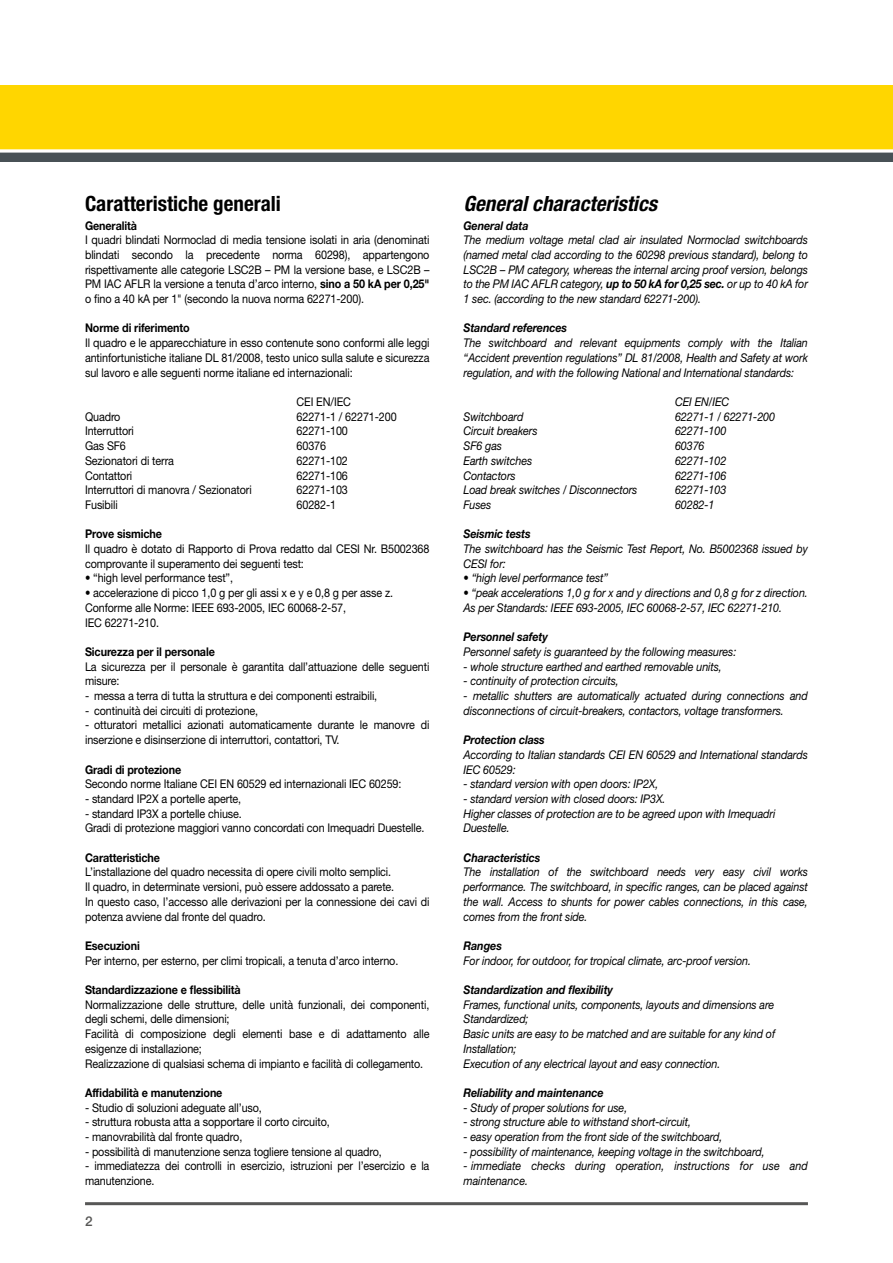
<style>
.page{position:relative;width:893px;height:1263px;background:#fff}
.page>*{position:absolute;margin:0;border:0;box-sizing:border-box;transform-origin:0 0}
.t1{font:700 condensed 21px "Helvetica Neue LT Std";color:#000}
.t2{font:italic 700 condensed 21px "Helvetica Neue LT Std";color:#000}
.t3{font:500 13.5px "Helvetica Neue LT Std";color:#575756}
.t4{font:12px/14.7px "Helvetica Neue LT Std";letter-spacing:-.01em;color:#000;scale:.9 1}
.t5{font:italic 12px/14.7px "Helvetica Neue LT Std";letter-spacing:-.01em;color:#000;scale:.9 1}
.t6{font:700 12px "Helvetica Neue LT Std";letter-spacing:-.01em;color:#000;scale:.9 1}
.t7{font:italic 700 12px "Helvetica Neue LT Std";letter-spacing:-.01em;color:#000;scale:.9 1}
.s1{font-weight:700}
</style>
<div class="page">
<div style="left:0;top:85px;width:893px;height:64px;background:#ffd600"></div>
<div style="left:0;top:153px;width:893px;height:9px;background:#485156"></div>
<hr style="left:85px;top:1202px;width:723px;height:3px;background:#575756">
<h1 class="t1" style="left:85px;top:190px;width:197px">Caratteristiche generali</h1>
<p class="t6" style="left:85px;top:218px;width:59px">Generalità</p>
<p class="t4" style="left:85px;top:232px;width:384px;text-align:justify">I quadri blindati Normoclad di media tensione isolati in aria (denominati blindati secondo la precedente norma 60298), appartengono rispettivamente alle categorie LSC2B – PM la versione base, e LSC2B – PM IAC AFLR la versione a tenuta d’arco interno, <span class="s1">sino a 50 kA per 0,25" </span>o fino a 40 kA per 1" (secondo la nuova norma 62271-200).</p>
<p class="t6" style="left:85px;top:321px;width:118px">Norme di riferimento</p>
<p class="t4" style="left:85px;top:335px;width:384px;text-align:justify">Il quadro e le apparecchiature in esso contenute sono conformi alle leggi antinfortunistiche italiane DL 81/2008, testo unico sulla salute e sicurezza sul lavoro e alle seguenti norme italiane ed internazionali:</p>
<p class="t4" style="left:297px;top:394px;width:62px">CEI EN/IEC</p>
<p class="t4" style="left:85px;top:409px;width:41px">Quadro</p>
<p class="t4" style="left:297px;top:409px;width:113px">62271-1 / 62271-200</p>
<p class="t4" style="left:85px;top:424px;width:56px">Interruttori</p>
<p class="t4" style="left:297px;top:424px;width:59px">62271-100</p>
<p class="t4" style="left:85px;top:438px;width:47px">Gas SF6</p>
<p class="t4" style="left:297px;top:438px;width:34px">60376</p>
<p class="t4" style="left:85px;top:453px;width:100px">Sezionatori di terra</p>
<p class="t4" style="left:297px;top:453px;width:59px">62271-102</p>
<p class="t4" style="left:85px;top:468px;width:54px">Contattori</p>
<p class="t4" style="left:297px;top:468px;width:59px">62271-106</p>
<p class="t4" style="left:85px;top:482px;width:187px">Interruttori di manovra / Sezionatori</p>
<p class="t4" style="left:297px;top:482px;width:59px">62271-103</p>
<p class="t4" style="left:85px;top:497px;width:38px">Fusibili</p>
<p class="t4" style="left:297px;top:497px;width:45px">60282-1</p>
<p class="t6" style="left:85px;top:527px;width:87px">Prove sismiche</p>
<p class="t4" style="left:85px;top:541px;width:384px">Il quadro è dotato di Rapporto di Prova redatto dal CESI Nr. B5002368 comprovante il superamento dei seguenti test:</p>
<p class="t4" style="left:85px;top:571px;width:166px">• “high level performance test”,</p>
<p class="t4" style="left:85px;top:585px;width:344px">• accelerazione di picco 1,0 g per gli assi x e y e 0,8 g per asse z.<br>Conforme alle Norme: IEEE 693-2005, IEC 60068-2-57,<br>IEC 62271-210.</p>
<p class="t6" style="left:85px;top:644px;width:146px">Sicurezza per il personale</p>
<p class="t4" style="left:85px;top:659px;width:384px">La sicurezza per il personale è garantita dall’attuazione delle seguenti misure:</p>
<p class="t4" style="left:85px;top:688px;width:326px">- messa a terra di tutta la struttura e dei componenti estraibili,</p>
<p class="t4" style="left:85px;top:703px;width:194px">- continuità dei circuiti di protezione,</p>
<p class="t4" style="left:85px;top:718px;width:384px">- otturatori metallici azionati automaticamente durante le manovre di inserzione e disinserzione di interruttori, contattori, TV.</p>
<p class="t6" style="left:85px;top:762px;width:108px">Gradi di protezione</p>
<p class="t4" style="left:85px;top:776px;width:353px">Secondo norme Italiane CEI EN 60529 ed internazionali IEC 60259:</p>
<p class="t4" style="left:85px;top:791px;width:175px">- standard IP2X a portelle aperte,</p>
<p class="t4" style="left:85px;top:806px;width:379px">- standard IP3X a portelle chiuse.<br>Gradi di protezione maggiori vanno concordati con Imequadri Duestelle.</p>
<p class="t6" style="left:85px;top:850px;width:85px">Caratteristiche</p>
<p class="t4" style="left:85px;top:865px;width:384px">L’installazione del quadro necessita di opere civili molto semplici.<br>Il quadro, in determinate versioni, può essere addossato a parete.<br>In questo caso, l’accesso alle derivazioni per la connessione dei cavi di potenza avviene dal fronte del quadro.</p>
<p class="t6" style="left:85px;top:938px;width:62px">Esecuzioni</p>
<p class="t4" style="left:85px;top:953px;width:350px">Per interno, per esterno, per climi tropicali, a tenuta d’arco interno.</p>
<p class="t6" style="left:85px;top:982px;width:175px">Standardizzazione e flessibilità</p>
<p class="t4" style="left:85px;top:997px;width:384px">Normalizzazione delle strutture, delle unità funzionali, dei componenti, degli schemi, delle dimensioni;<br>Facilità di composizione degli elementi base e di adattamento alle esigenze di installazione;<br>Realizzazione di qualsiasi schema di impianto e facilità di collegamento.</p>
<p class="t6" style="left:85px;top:1085px;width:154px">Affidabilità e manutenzione</p>
<p class="t4" style="left:85px;top:1100px;width:198px">- Studio di soluzioni adeguate all’uso,</p>
<p class="t4" style="left:85px;top:1114px;width:273px">- struttura robusta atta a sopportare il corto circuito,</p>
<p class="t4" style="left:85px;top:1129px;width:176px">- manovrabilità dal fronte quadro,</p>
<p class="t4" style="left:85px;top:1144px;width:331px">- possibilità di manutenzione senza togliere tensione al quadro,</p>
<p class="t4" style="left:85px;top:1159px;width:384px">- immediatezza dei controlli in esercizio, istruzioni per l’esercizio e la manutenzione.</p>
<p class="t3" style="left:85px;top:1213px;width:9px">2</p>
<h1 class="t2" style="left:463px;top:190px;width:195px">General characteristics</h1>
<p class="t7" style="left:463px;top:218px;width:74px">General data</p>
<p class="t5" style="left:463px;top:232px;width:384px;text-align:justify">The medium voltage metal clad air insulated Normoclad switchboards (named metal clad according to the 60298 previous standard), belong to LSC2B – PM category, whereas the internal arcing proof version, belongs to the PM IAC AFLR category, <span class="s1">up to 50 kA for 0,25 sec.</span> or up to 40 kA for 1 sec. (according to the new standard 62271-200).</p>
<p class="t7" style="left:463px;top:321px;width:117px">Standard references</p>
<p class="t5" style="left:463px;top:335px;width:384px;text-align:justify">The switchboard and relevant equipments comply with the Italian “Accident prevention regulations” DL 81/2008, Health and Safety at work regulation, and with the following National and International standards:</p>
<p class="t5" style="left:675px;top:394px;width:62px">CEI EN/IEC</p>
<p class="t5" style="left:463px;top:409px;width:68px">Switchboard</p>
<p class="t5" style="left:675px;top:409px;width:113px">62271-1 / 62271-200</p>
<p class="t5" style="left:463px;top:424px;width:84px">Circuit breakers</p>
<p class="t5" style="left:675px;top:424px;width:59px">62271-100</p>
<p class="t5" style="left:463px;top:438px;width:44px">SF6 gas</p>
<p class="t5" style="left:675px;top:438px;width:34px">60376</p>
<p class="t5" style="left:463px;top:453px;width:78px">Earth switches</p>
<p class="t5" style="left:675px;top:453px;width:59px">62271-102</p>
<p class="t5" style="left:463px;top:468px;width:60px">Contactors</p>
<p class="t5" style="left:675px;top:468px;width:59px">62271-106</p>
<p class="t5" style="left:463px;top:482px;width:195px">Load break switches / Disconnectors</p>
<p class="t5" style="left:675px;top:482px;width:59px">62271-103</p>
<p class="t5" style="left:463px;top:497px;width:33px">Fuses</p>
<p class="t5" style="left:675px;top:497px;width:45px">60282-1</p>
<p class="t7" style="left:463px;top:527px;width:76px">Seismic tests</p>
<p class="t5" style="left:463px;top:541px;width:384px">The switchboard has the Seismic Test Report, No. B5002368 issued by<br>CESI for:</p>
<p class="t5" style="left:463px;top:571px;width:162px">• “high level performance test”</p>
<p class="t5" style="left:463px;top:585px;width:384px">• “peak accelerations 1,0 g for x and y directions and 0,8 g for z direction.<br>As per Standards: IEEE 693-2005, IEC 60068-2-57, IEC 62271-210.</p>
<p class="t7" style="left:463px;top:629px;width:95px">Personnel safety</p>
<p class="t5" style="left:463px;top:644px;width:305px">Personnel safety is guaranteed by the following measures:</p>
<p class="t5" style="left:463px;top:659px;width:289px">- whole structure earthed and earthed removable units,</p>
<p class="t5" style="left:463px;top:673px;width:174px">- continuity of protection circuits,</p>
<p class="t5" style="left:463px;top:688px;width:384px">- metallic shutters are automatically actuated during connections and disconnections of circuit-breakers, contactors, voltage transformers.</p>
<p class="t7" style="left:463px;top:732px;width:92px">Protection class</p>
<p class="t5" style="left:463px;top:747px;width:384px">According to Italian standards CEI EN 60529 and International standards<br>IEC 60529:</p>
<p class="t5" style="left:463px;top:776px;width:218px">- standard version with open doors: IP2X,</p>
<p class="t5" style="left:463px;top:791px;width:348px">- standard version with closed doors: IP3X.<br>Higher classes of protection are to be agreed upon with Imequadri<br>Duestelle.</p>
<p class="t7" style="left:463px;top:850px;width:87px">Characteristics</p>
<p class="t5" style="left:463px;top:865px;width:384px;text-align:justify">The installation of the switchboard needs very easy civil works performance. The switchboard, in specific ranges, can be placed against the wall. Access to shunts for power cables connections, in this case, comes from the front side.</p>
<p class="t7" style="left:463px;top:938px;width:44px">Ranges</p>
<p class="t5" style="left:463px;top:953px;width:321px">For indoor, for outdoor, for tropical climate, arc-proof version.</p>
<p class="t7" style="left:463px;top:982px;width:168px">Standardization and flexibility</p>
<p class="t5" style="left:463px;top:997px;width:348px">Frames, functional units, components, layouts and dimensions are Standardized;<br>Basic units are easy to be matched and are suitable for any kind of Installation;<br>Execution of any electrical layout and easy connection.</p>
<p class="t7" style="left:463px;top:1085px;width:157px">Reliability and maintenance</p>
<p class="t5" style="left:463px;top:1100px;width:184px">- Study of proper solutions for use,</p>
<p class="t5" style="left:463px;top:1114px;width:254px">- strong structure able to withstand short-circuit,</p>
<p class="t5" style="left:463px;top:1129px;width:289px">- easy operation from the front side of the switchboard,</p>
<p class="t5" style="left:463px;top:1144px;width:336px">- possibility of maintenance, keeping voltage in the switchboard,</p>
<p class="t5" style="left:463px;top:1159px;width:384px">- immediate checks during operation, instructions for use and maintenance.</p>
</div>
